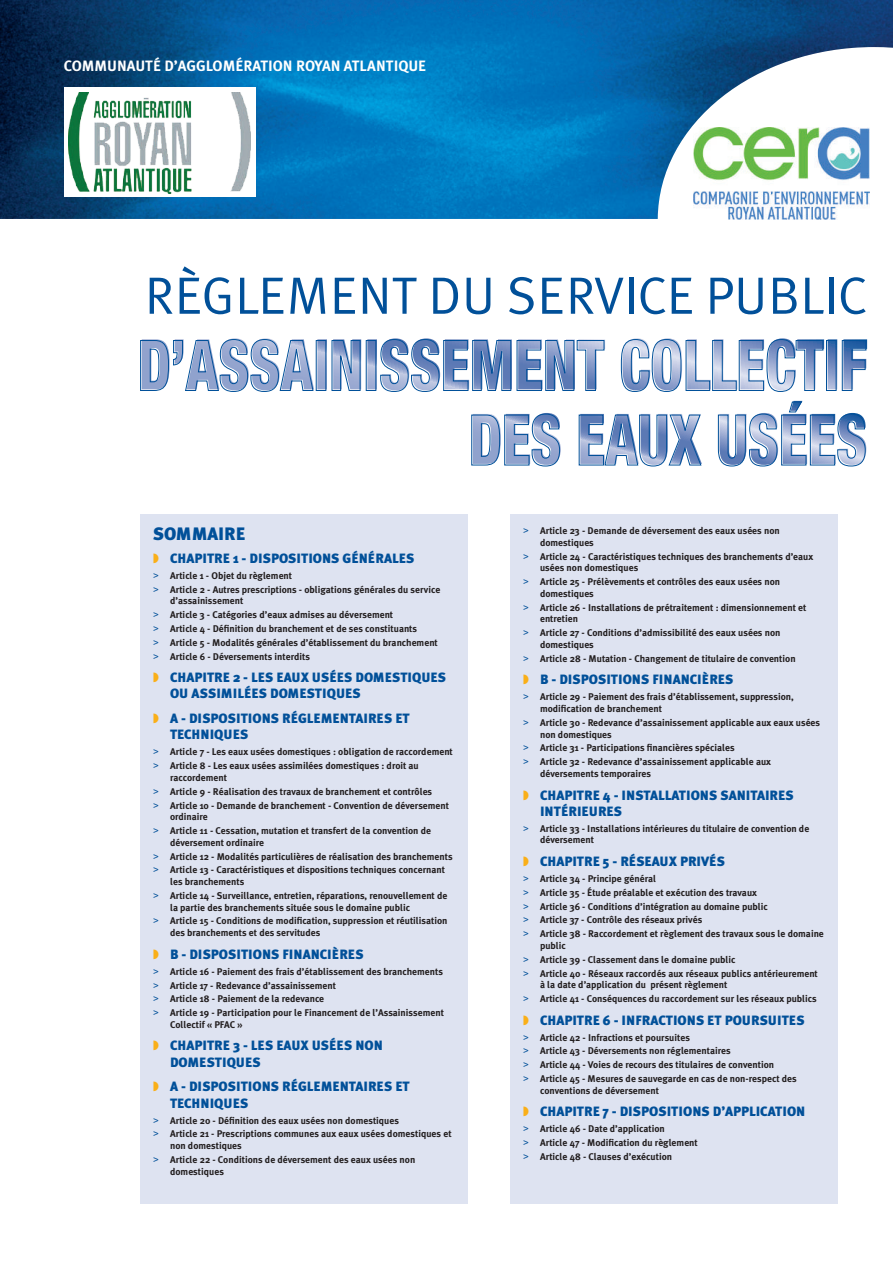
<style>
.page{position:relative;width:893px;height:1263px;background:#fff}
.page>*{position:absolute;margin:0;border:0;box-sizing:border-box;transform-origin:0 0}
.t1{font:52.5px "Meta Plus Normal";color:#015099}
.t2{font:900 18px "Meta Plus";color:#015099}
.t3{font:700 15px "Meta Plus";color:#fff}
.t4{font:900 13.5px/16.2px "Meta Plus";color:#015099}
.t5{font:700 9.75px/13.8px "Meta Plus";color:#231f20}
.s1{color:#faaf18}
.s2{font-family:"Microsoft Sans Serif";font-weight:400;color:#015099}
</style>
<div class="page">
<div style="left:140px;top:514px;width:328px;height:689px;background:#dee3f1"></div>
<svg style="left:140px;top:339px;width:726px;height:127px"></svg>
<div style="left:510px;top:514px;width:328px;height:689px;background:#dee3f1"></div>
<img style="left:0;top:0;width:893px;height:219px">
<img style="left:694px;top:127px;width:176px;height:92px">
<div style="left:64px;top:87px;width:192px;height:110px;background:#fff"></div>
<img style="left:68px;top:92px;width:182px;height:101px">
<h3 class="t3" style="left:64px;top:57px;width:364px">COMMUNAUTÉ D’AGGLOMÉRATION ROYAN ATLANTIQUE</h3>
<h1 class="t1" style="left:145px;top:265px;width:724px">RÈGLEMENT DU SERVICE PUBLIC</h1>
<h2 class="t2" style="left:153px;top:523px;width:94px">SOMMAIRE</h2>
<h3 class="t4" style="left:153px;top:550px;width:263px"><span class="s1">◗</span> CHAPITRE 1 - DISPOSITIONS GÉNÉRALES</h3>
<p class="t5" style="left:153px;top:568px;width:289px"><span class="s2">&gt;</span> Article 1 - Objet du règlement<br><span class="s2">&gt;</span> Article 2 - Autres prescriptions - obligations générales du service</p>
<p class="t5" style="left:153px;top:594px;width:286px;text-indent:17px">d’assainissement<br><span class="s2">&gt;</span> Article 3 - Catégories d’eaux admises au déversement<br><span class="s2">&gt;</span> Article 4 - Définition du branchement et de ses constituants<br><span class="s2">&gt;</span> Article 5 - Modalités générales d’établissement du branchement <span class="s2">&gt;</span> Article 6 - Déversements interdits</p>
<h3 class="t4" style="left:170px;top:669px;width:278px;text-indent:-17px"><span class="s1">◗</span> CHAPITRE 2 - LES EAUX USÉES DOMESTIQUES<br>OU ASSIMILÉES DOMESTIQUES</h3>
<h3 class="t4" style="left:170px;top:710px;width:241px;text-indent:-17px"><span class="s1">◗</span> A - DISPOSITIONS RÉGLEMENTAIRES ET<br>TECHNIQUES</h3>
<p class="t5" style="left:153px;top:745px;width:301px"><span class="s2">&gt;</span> Article 7 - Les eaux usées domestiques : obligation de raccordement <span class="s2">&gt;</span> Article 8 - Les eaux usées assimilées domestiques : droit au</p>
<p class="t5" style="left:153px;top:770px;width:298px;text-indent:17px">raccordement<br><span class="s2">&gt;</span> Article 9 - Réalisation des travaux de branchement et contrôles<br><span class="s2">&gt;</span> Article 10 - Demande de branchement - Convention de déversement</p>
<p class="t5" style="left:153px;top:810px;width:279px;text-indent:17px">ordinaire<br><span class="s2">&gt;</span> Article 11 - Cessation, mutation et transfert de la convention de</p>
<p class="t5" style="left:153px;top:835px;width:301px;text-indent:17px">déversement ordinaire<br><span class="s2">&gt;</span> Article 12 - Modalités particulières de réalisation des branchements <span class="s2">&gt;</span> Article 13 - Caractéristiques et dispositions techniques concernant</p>
<p class="t5" style="left:153px;top:875px;width:296px;text-indent:17px">les branchements<br><span class="s2">&gt;</span> Article 14 - Surveillance, entretien, réparations, renouvellement de</p>
<p class="t5" style="left:153px;top:900px;width:296px;text-indent:17px">la partie des branchements située sous le domaine public<br><span class="s2">&gt;</span> Article 15 - Conditions de modification, suppression et réutilisation</p>
<p class="t5" style="left:170px;top:926px;width:152px">des branchements et des servitudes</p>
<h3 class="t4" style="left:153px;top:946px;width:212px"><span class="s1">◗</span> B - DISPOSITIONS FINANCIÈRES</h3>
<p class="t5" style="left:153px;top:964px;width:292px"><span class="s2">&gt;</span> Article 16 - Paiement des frais d’établissement des branchements <span class="s2">&gt;</span> Article 17 - Redevance d’assainissement<br><span class="s2">&gt;</span> Article 18 - Paiement de la redevance<br><span class="s2">&gt;</span> Article 19 - Participation pour le Financement de l’Assainissement</p>
<p class="t5" style="left:170px;top:1017px;width:74px">Collectif « PFAC »</p>
<h3 class="t4" style="left:170px;top:1038px;width:214px;text-indent:-17px"><span class="s1">◗</span> CHAPITRE 3 - LES EAUX USÉES NON<br>DOMESTIQUES</h3>
<h3 class="t4" style="left:170px;top:1078px;width:241px;text-indent:-17px"><span class="s1">◗</span> A - DISPOSITIONS RÉGLEMENTAIRES ET<br>TECHNIQUES</h3>
<p class="t5" style="left:153px;top:1113px;width:300px"><span class="s2">&gt;</span> Article 20 - Définition des eaux usées non domestiques<br><span class="s2">&gt;</span> Article 21 - Prescriptions communes aux eaux usées domestiques et</p>
<p class="t5" style="left:153px;top:1139px;width:264px;text-indent:17px">non domestiques<br><span class="s2">&gt;</span> Article 22 - Conditions de déversement des eaux usées non</p>
<p class="t5" style="left:170px;top:1164px;width:55px">domestiques</p>
<p class="t5" style="left:540px;top:525px;width:241px;line-height:11.7px;text-indent:-17px"><span class="s2">&gt;</span> Article 23 - Demande de déversement des eaux usées non domestiques</p>
<p class="t5" style="left:540px;top:550px;width:275px;line-height:11.7px;text-indent:-17px"><span class="s2">&gt;</span> Article 24 - Caractéristiques techniques des branchements d’eaux usées non domestiques</p>
<p class="t5" style="left:540px;top:576px;width:242px;line-height:11.7px;text-indent:-17px"><span class="s2">&gt;</span> Article 25 - Prélèvements et contrôles des eaux usées non domestiques</p>
<p class="t5" style="left:540px;top:601px;width:268px;line-height:11.7px;text-indent:-17px"><span class="s2">&gt;</span> Article 26 - Installations de prétraitement : dimensionnement et entretien</p>
<p class="t5" style="left:540px;top:627px;width:242px;line-height:11.7px;text-indent:-17px"><span class="s2">&gt;</span> Article 27 - Conditions d’admissibilité des eaux usées non domestiques</p>
<p class="t5" style="left:523px;top:651px;width:274px"><span class="s2">&gt;</span> Article 28 - Mutation - Changement de titulaire de convention</p>
<h3 class="t4" style="left:523px;top:672px;width:212px"><span class="s1">◗</span> B - DISPOSITIONS FINANCIÈRES</h3>
<p class="t5" style="left:540px;top:691px;width:255px;line-height:11.7px;text-indent:-17px"><span class="s2">&gt;</span> Article 29 - Paiement des frais d’établissement, suppression, modification de branchement</p>
<p class="t5" style="left:540px;top:717px;width:282px;line-height:11.7px;text-indent:-17px"><span class="s2">&gt;</span> Article 30 - Redevance d’assainissement applicable aux eaux usées non domestiques</p>
<p class="t5" style="left:523px;top:741px;width:250px"><span class="s2">&gt;</span> Article 31 - Participations financières spéciales<br><span class="s2">&gt;</span> Article 32 - Redevance d’assainissement applicable aux</p>
<p class="t5" style="left:540px;top:767px;width:113px">déversements temporaires</p>
<h3 class="t4" style="left:540px;top:787px;width:255px;text-indent:-17px"><span class="s1">◗</span> CHAPITRE 4 - INSTALLATIONS SANITAIRES<br>INTÉRIEURES</h3>
<p class="t5" style="left:540px;top:822px;width:271px;line-height:11.7px;text-indent:-17px"><span class="s2">&gt;</span> Article 33 - Installations intérieures du titulaire de convention de déversement</p>
<h3 class="t4" style="left:523px;top:853px;width:203px"><span class="s1">◗</span> CHAPITRE 5 - RÉSEAUX PRIVÉS</h3>
<p class="t5" style="left:523px;top:871px;width:302px"><span class="s2">&gt;</span> Article 34 - Principe général<br><span class="s2">&gt;</span> Article 35 - Étude préalable et exécution des travaux<br><span class="s2">&gt;</span> Article 36 - Conditions d’intégration au domaine public<br><span class="s2">&gt;</span> Article 37 - Contrôle des réseaux privés<br><span class="s2">&gt;</span> Article 38 - Raccordement et règlement des travaux sous le domaine</p>
<p class="t5" style="left:523px;top:938px;width:296px;text-indent:17px">public<br><span class="s2">&gt;</span> Article 39 - Classement dans le domaine public<br><span class="s2">&gt;</span> Article 40 - Réseaux raccordés aux réseaux publics antérieurement</p>
<p class="t5" style="left:523px;top:978px;width:295px;text-indent:17px">à la date d’application du présent règlement<br><span class="s2">&gt;</span> Article 41 - Conséquences du raccordement sur les réseaux publics</p>
<h3 class="t4" style="left:523px;top:1012px;width:283px"><span class="s1">◗</span> CHAPITRE 6 - INFRACTIONS ET POURSUITES</h3>
<p class="t5" style="left:523px;top:1030px;width:275px"><span class="s2">&gt;</span> Article 42 - Infractions et poursuites<br><span class="s2">&gt;</span> Article 43 - Déversements non réglementaires<br><span class="s2">&gt;</span> Article 44 - Voies de recours des titulaires de convention<br><span class="s2">&gt;</span> Article 45 - Mesures de sauvegarde en cas de non-respect des</p>
<p class="t5" style="left:540px;top:1083px;width:121px">conventions de déversement</p>
<h3 class="t4" style="left:523px;top:1103px;width:284px"><span class="s1">◗</span> CHAPITRE 7 - DISPOSITIONS D’APPLICATION</h3>
<p class="t5" style="left:523px;top:1122px;width:176px"><span class="s2">&gt;</span> Article 46 - Date d’application<br><span class="s2">&gt;</span> Article 47 - Modification du règlement <span class="s2">&gt;</span> Article 48 - Clauses d’exécution</p>
</div>
